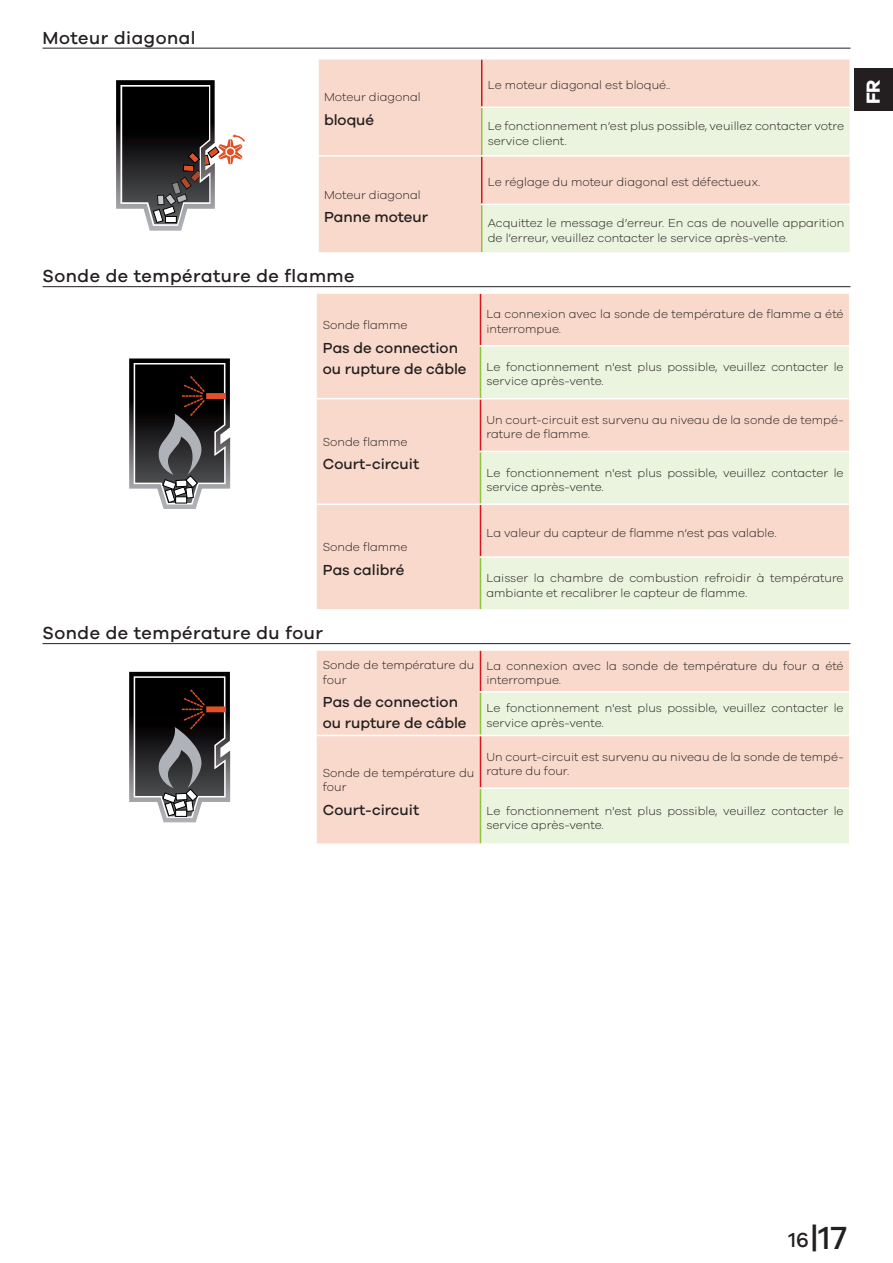
<style>
.page{position:relative;width:893px;height:1263px;background:#fff}
.page>*{position:absolute;margin:0;border:0;box-sizing:border-box;transform-origin:0 0}
.t1{font:500 33px "Galano Grotesque";color:#231f20}
.t2{font:500 21px "Galano Grotesque";color:#231f20}
.t3{font:700 19.5px "Galano Grotesque";color:#fff}
.H2_-_SubHeader{font:500 18px "Galano Grotesque";letter-spacing:.03em;color:#231f20}
.ZBT_-_Zeichenerkläru{font:500 15px "Galano Grotesque";color:#231f20}
.ErrorBodyText{font:300 12px/14.4px "Galano Grotesque";color:#231f20}
</style>
<div class="page">
<div style="left:855px;top:68px;width:38px;height:43px;background:#231f20"></div>
<hr style="left:43px;top:48px;width:807px;height:1px;background:#231f20">
<hr style="left:43px;top:286px;width:807px;height:1px;background:#231f20">
<hr style="left:43px;top:643px;width:807px;height:1px;background:#231f20">
<div style="left:319px;top:60px;width:530px;height:192px;background:#f9d9cb"></div>
<svg style="left:482px;top:108px;width:367px;height:144px;background:#efead7"></svg>
<hr style="left:481px;top:60px;width:1px;height:47px;background:#d7171f">
<hr style="left:481px;top:157px;width:1px;height:47px;background:#d7171f">
<hr style="left:481px;top:205px;width:1px;height:47px;background:#8bc63e">
<hr style="left:481px;top:108px;width:1px;height:47px;background:#8bc63e">
<hr style="left:481px;top:107px;width:370px;height:1px;background:#fff">
<hr style="left:317px;top:155px;width:165px;height:2px;background:#fff">
<hr style="left:482px;top:155px;width:369px;height:2px;background:#fff">
<hr style="left:481px;top:204px;width:370px;height:1px;background:#fff">
<svg style="left:116px;top:80px;width:129px;height:151px"></svg>
<div style="left:317px;top:294px;width:532px;height:315px;background:#f9d9cb"></div>
<svg style="left:481px;top:347px;width:368px;height:262px;background:#efe7d3"></svg>
<hr style="left:480px;top:347px;width:1px;height:51px;background:#8bc63e">
<hr style="left:480px;top:452px;width:1px;height:51px;background:#8bc63e">
<hr style="left:480px;top:294px;width:1px;height:51px;background:#d7171f">
<hr style="left:480px;top:399px;width:1px;height:52px;background:#d7171f">
<hr style="left:317px;top:503px;width:163px;height:2px;background:#fff">
<hr style="left:480px;top:558px;width:1px;height:51px;background:#8bc63e">
<hr style="left:480px;top:505px;width:1px;height:51px;background:#d7171f">
<hr style="left:480px;top:345px;width:370px;height:2px;background:#fff">
<hr style="left:317px;top:398px;width:163px;height:1px;background:#fff">
<hr style="left:480px;top:398px;width:370px;height:1px;background:#fff">
<hr style="left:480px;top:451px;width:370px;height:1px;background:#fff">
<hr style="left:480px;top:503px;width:370px;height:2px;background:#fff">
<hr style="left:480px;top:556px;width:370px;height:2px;background:#fff">
<svg style="left:129px;top:358px;width:101px;height:151px;background:#525051"></svg>
<div style="left:317px;top:651px;width:532px;height:192px;background:#f9d9cb"></div>
<svg style="left:481px;top:693px;width:368px;height:150px;background:#efead7"></svg>
<hr style="left:480px;top:693px;width:1px;height:42px;background:#8bc63e">
<hr style="left:480px;top:789px;width:1px;height:54px;background:#8bc63e">
<hr style="left:480px;top:651px;width:1px;height:40px;background:#d7171f">
<hr style="left:480px;top:736px;width:1px;height:51px;background:#d7171f">
<hr style="left:480px;top:691px;width:370px;height:2px;background:#fff">
<hr style="left:317px;top:735px;width:163px;height:1px;background:#fff">
<hr style="left:480px;top:735px;width:370px;height:1px;background:#fff">
<hr style="left:480px;top:787px;width:370px;height:2px;background:#fff">
<svg style="left:129px;top:672px;width:101px;height:150px;background:#524f50"></svg>
<p class="H2_-_SubHeader" style="left:43px;top:27px;width:155px">Moteur diagonal</p>
<p class="ErrorBodyText" style="left:324px;top:90px;width:98px">Moteur diagonal</p>
<p class="ZBT_-_Zeichenerkläru" style="left:324px;top:111px;width:52px">bloqué</p>
<p class="ErrorBodyText" style="left:324px;top:187px;width:98px">Moteur diagonal</p>
<p class="ZBT_-_Zeichenerkläru" style="left:324px;top:208px;width:106px">Panne moteur</p>
<p class="H2_-_SubHeader" style="left:43px;top:265px;width:314px">Sonde de température de flamme</p>
<p class="ErrorBodyText" style="left:323px;top:318px;width:86px">Sonde flamme</p>
<p class="ZBT_-_Zeichenerkläru" style="left:323px;top:339px;width:137px">Pas de connection</p>
<p class="ZBT_-_Zeichenerkläru" style="left:323px;top:360px;width:145px">ou rupture de câble</p>
<p class="ErrorBodyText" style="left:323px;top:434px;width:86px">Sonde flamme</p>
<p class="ZBT_-_Zeichenerkläru" style="left:323px;top:455px;width:98px">Court-circuit</p>
<p class="ErrorBodyText" style="left:488px;top:77px;width:181px">Le moteur diagonal est bloqué..</p>
<p class="ErrorBodyText" style="left:488px;top:119px;width:358px">Le fonctionnement n’est plus possible, veuillez contacter votre service client.</p>
<p class="ErrorBodyText" style="left:488px;top:174px;width:273px">Le réglage du moteur diagonal est défectueux.</p>
<p class="ErrorBodyText" style="left:488px;top:216px;width:358px">Acquittez le message d’erreur. En cas de nouvelle apparition de l’erreur, veuillez contacter le service après-vente.</p>
<p class="ErrorBodyText" style="left:486px;top:307px;width:359px">La connexion avec la sonde de température de flamme a été interrompue.</p>
<p class="ErrorBodyText" style="left:486px;top:359px;width:359px">Le fonctionnement n'est plus possible, veuillez contacter le service après-vente.</p>
<p class="ErrorBodyText" style="left:486px;top:412px;width:359px">Un court-circuit est survenu au niveau de la sonde de tempé&shy;rature de flamme.</p>
<p class="ErrorBodyText" style="left:486px;top:465px;width:359px">Le fonctionnement n'est plus possible, veuillez contacter le service après-vente.</p>
<p class="ErrorBodyText" style="left:323px;top:539px;width:86px">Sonde flamme</p>
<p class="ZBT_-_Zeichenerkläru" style="left:323px;top:561px;width:83px">Pas calibré</p>
<p class="H2_-_SubHeader" style="left:43px;top:622px;width:282px">Sonde de température du four</p>
<p class="ErrorBodyText" style="left:323px;top:657px;width:153px">Sonde de température du four</p>
<p class="ZBT_-_Zeichenerkläru" style="left:323px;top:693px;width:137px">Pas de connection</p>
<p class="ZBT_-_Zeichenerkläru" style="left:323px;top:714px;width:145px">ou rupture de câble</p>
<p class="ErrorBodyText" style="left:323px;top:765px;width:153px">Sonde de température du four</p>
<p class="ZBT_-_Zeichenerkläru" style="left:323px;top:801px;width:98px">Court-circuit</p>
<p class="ErrorBodyText" style="left:486px;top:525px;width:290px">La valeur du capteur de flamme n‘est pas valable.</p>
<p class="ErrorBodyText" style="left:486px;top:571px;width:359px">Laisser la chambre de combustion refroidir à température ambiante et recalibrer le capteur de flamme.</p>
<p class="ErrorBodyText" style="left:486px;top:658px;width:359px">La connexion avec la sonde de température du four a été interrompue.</p>
<p class="ErrorBodyText" style="left:486px;top:701px;width:359px">Le fonctionnement n'est plus possible, veuillez contacter le service après-vente.</p>
<p class="ErrorBodyText" style="left:486px;top:749px;width:359px">Un court-circuit est survenu au niveau de la sonde de tempé&shy;rature du four.</p>
<p class="ErrorBodyText" style="left:486px;top:803px;width:359px">Le fonctionnement n'est plus possible, veuillez contacter le service après-vente.</p>
<h3 class="t3" style="left:861px;top:104px;width:26px;rotate:-90deg">FR</h3>
<h1 class="t1" style="left:810px;top:1218px;width:38px">|17</h1>
<h2 class="t2" style="left:789px;top:1227px;width:22px">16</h2>
</div>
